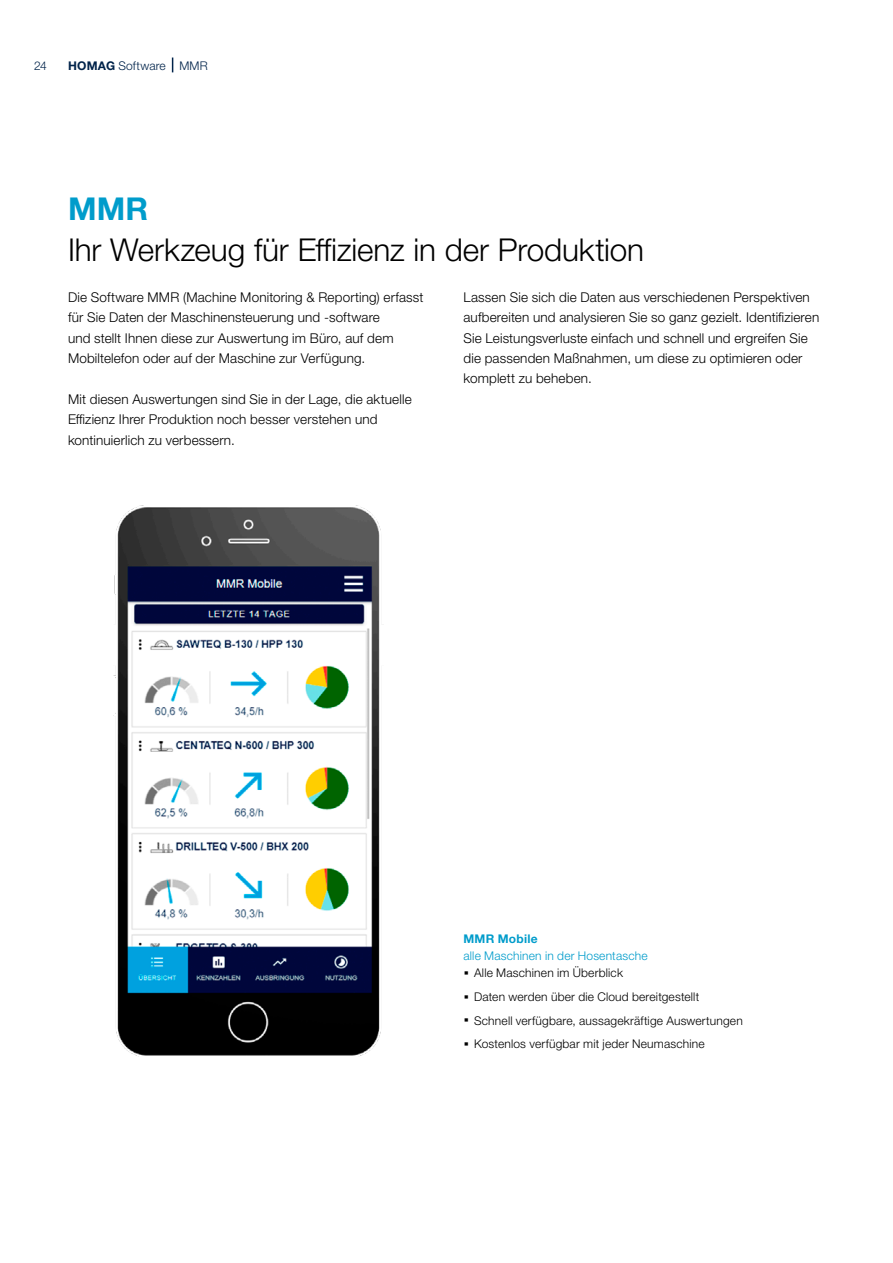
<style>
.page{position:relative;width:893px;height:1263px;background:#fff}
.page>*{position:absolute;margin:0;border:0;box-sizing:border-box;transform-origin:0 0}
.Headline_21pt_25_2_b{font:300 31.5px/40.8px "Helvetica Neue LTW1 G";letter-spacing:-.005em;color:#000}
.Text_9pt_13_6_light{font:300 13.5px/20.4px "Helvetica Neue LTW1 G";letter-spacing:.01em;color:#000}
.t1{font:300 12px "Helvetica Neue LTW1 G";letter-spacing:.015em;color:#000}
.Text_Bild_8Pt_11_5pt{font:300 12px/17.2px "Helvetica Neue LTW1 G";letter-spacing:.015em;color:#009ccb}
._01_Musterseiten_Rub{font:300 12px "Helvetica Neue LTW1 G";letter-spacing:.015em;color:#00234a}
.s1{font-weight:700}
.s2{font-weight:700;color:#009ccb}
.s3{font-weight:700;font-size:21px}
</style>
<div class="page">
<img style="left:114px;top:507px;width:267px;height:549px">
<svg style="left:172px;top:58px;width:1px;height:14px"></svg>
<p class="_01_Musterseiten_Rub" style="left:34px;top:58px;width:14px">24</p>
<p class="_01_Musterseiten_Rub" style="left:68px;top:58px;width:141px"><span class="s1">HOMAG</span> Software MMR</p>
<p class="Headline_21pt_25_2_b" style="left:68px;top:188px;width:578px"><span class="s2">MMR<br></span>Ihr Werkzeug für Effizienz in der Produktion</p>
<p class="Text_9pt_13_6_light" style="left:68px;top:287px;width:357px">Die Software MMR (Machine Monitoring &amp; Reporting) erfasst für Sie Daten der Maschinensteuerung und -software<br>und stellt Ihnen diese zur Auswertung im Büro, auf dem Mobiltelefon oder auf der Maschine zur Verfügung.</p>
<p class="Text_9pt_13_6_light" style="left:68px;top:389px;width:345px">Mit diesen Auswertungen sind Sie in der Lage, die aktuelle<br>Effizienz Ihrer Produktion noch besser verstehen und kontinuierlich zu verbessern.</p>
<p class="Text_9pt_13_6_light" style="left:463px;top:287px;width:357px">Lassen Sie sich die Daten aus verschiedenen Perspektiven aufbereiten und analysieren Sie so ganz gezielt. Identifizieren Sie Leistungsverluste einfach und schnell und ergreifen Sie die passenden Maßnahmen, um diese zu optimieren oder komplett zu beheben.</p>
<p class="Text_Bild_8Pt_11_5pt" style="left:463px;top:930px;width:186px"><span class="s1">MMR Mobile<br></span>alle Maschinen in der Hosentasche</p>
<p class="t1" style="left:463px;top:966px;width:161px"><span class="s3">·</span> Alle Maschinen im Überblick</p>
<p class="t1" style="left:463px;top:989px;width:237px"><span class="s3">·</span> Daten werden über die Cloud bereitgestellt</p>
<p class="t1" style="left:463px;top:1013px;width:281px"><span class="s3">·</span> Schnell verfügbare, aussagekräftige Auswertungen</p>
<p class="t1" style="left:463px;top:1037px;width:243px"><span class="s3">·</span> Kostenlos verfügbar mit jeder Neumaschine</p>
</div>
